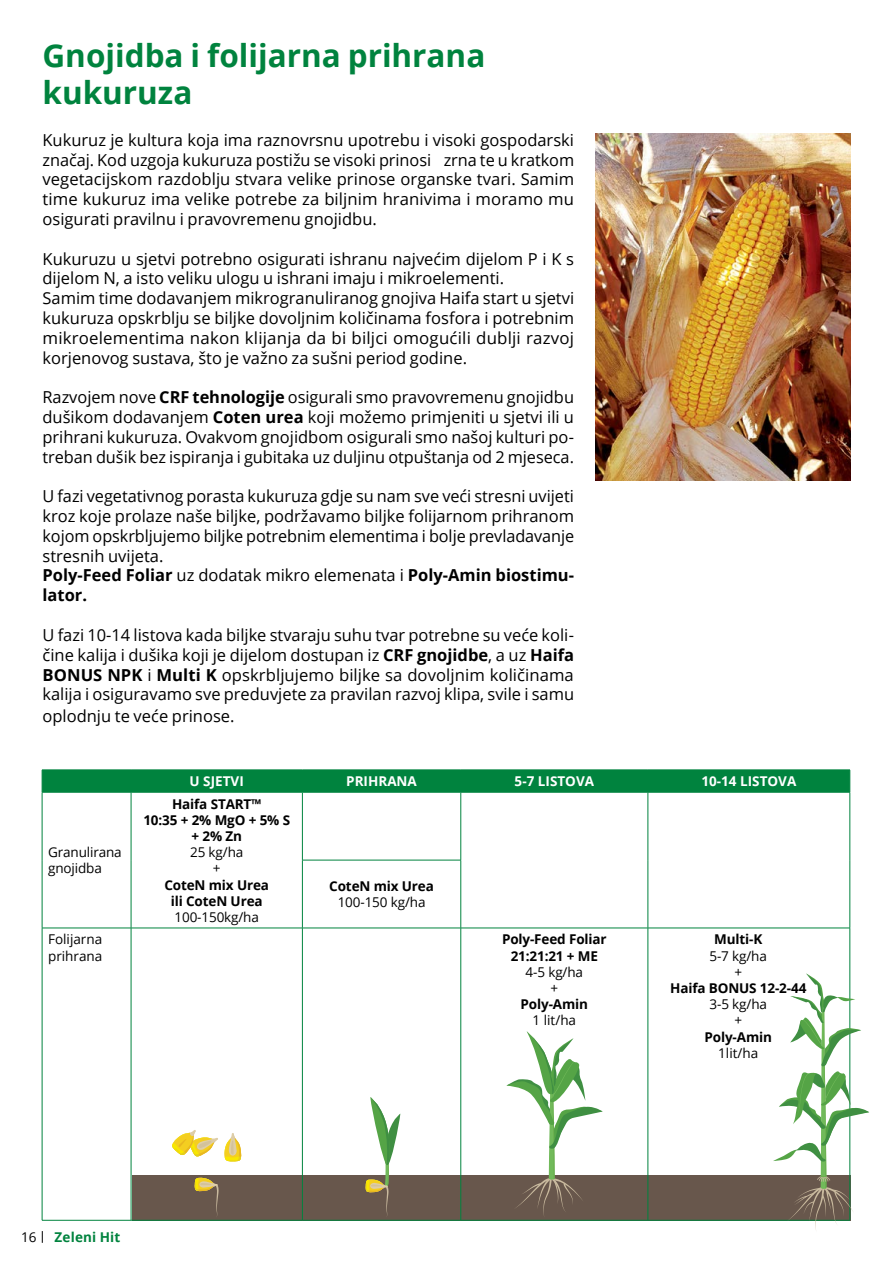
<style>
.page{position:relative;width:893px;height:1263px;background:#fff}
.page>*{position:absolute;margin:0;border:0;box-sizing:border-box;transform-origin:0 0}
.t1{font:700 31.5px/37.8px "Open Sans";color:#00833e}
.t2{font:16.5px/19.8px "Open Sans";color:#000;text-align:justify}
.t3{font:700 13.5px/16.2px "Open Sans";letter-spacing:-.01em;color:#000;text-align:center}
.t4{font:13.5px/16.2px "Open Sans";letter-spacing:-.01em;color:#000;text-align:center}
.t5{font:700 13.5px "Open Sans";color:#fff}
.t6{font:700 13.5px "Open Sans";letter-spacing:.01em;color:#00833e}
.s1{font-weight:700}
</style>
<div class="page">
<svg style="left:42px;top:1231px;width:1px;height:12px"></svg>
<div style="left:132px;top:1175px;width:718px;height:45px;background:#68574c"></div>
<div style="left:42px;top:770px;width:809px;height:22px;background:#00833e"></div>
<hr style="left:42px;top:792px;width:89px;height:1px;background:#00833e">
<hr style="left:42px;top:792px;width:1px;height:68px;background:#00833e">
<hr style="left:42px;top:860px;width:1px;height:68px;background:#00833e">
<hr style="left:131px;top:792px;width:171px;height:1px;background:#00833e">
<hr style="left:131px;top:792px;width:1px;height:68px;background:#00833e">
<hr style="left:302px;top:792px;width:159px;height:1px;background:#00833e">
<hr style="left:302px;top:792px;width:1px;height:68px;background:#00833e">
<hr style="left:461px;top:792px;width:187px;height:1px;background:#00833e">
<hr style="left:461px;top:792px;width:1px;height:68px;background:#00833e">
<hr style="left:648px;top:792px;width:202px;height:1px;background:#00833e">
<hr style="left:648px;top:792px;width:1px;height:68px;background:#00833e">
<hr style="left:850px;top:792px;width:1px;height:68px;background:#00833e">
<hr style="left:131px;top:860px;width:1px;height:68px;background:#00833e">
<hr style="left:302px;top:860px;width:1px;height:68px;background:#00833e">
<hr style="left:461px;top:860px;width:1px;height:68px;background:#00833e">
<hr style="left:648px;top:860px;width:1px;height:68px;background:#00833e">
<hr style="left:850px;top:860px;width:1px;height:68px;background:#00833e">
<hr style="left:42px;top:928px;width:89px;height:1px;background:#00833e">
<hr style="left:42px;top:928px;width:1px;height:292px;background:#00833e">
<hr style="left:42px;top:1220px;width:89px;height:1px;background:#00833e">
<hr style="left:302px;top:860px;width:159px;height:1px;background:#00833e">
<hr style="left:131px;top:928px;width:171px;height:1px;background:#00833e">
<hr style="left:131px;top:928px;width:1px;height:292px;background:#00833e">
<hr style="left:302px;top:928px;width:159px;height:1px;background:#00833e">
<hr style="left:302px;top:928px;width:1px;height:292px;background:#00833e">
<hr style="left:461px;top:928px;width:187px;height:1px;background:#00833e">
<hr style="left:461px;top:928px;width:1px;height:292px;background:#00833e">
<hr style="left:648px;top:928px;width:202px;height:1px;background:#00833e">
<hr style="left:648px;top:928px;width:1px;height:292px;background:#00833e">
<hr style="left:850px;top:928px;width:1px;height:292px;background:#00833e">
<hr style="left:131px;top:1220px;width:171px;height:1px;background:#00833e">
<hr style="left:302px;top:1220px;width:159px;height:1px;background:#00833e">
<hr style="left:461px;top:1220px;width:187px;height:1px;background:#00833e">
<hr style="left:648px;top:1220px;width:202px;height:1px;background:#00833e">
<img style="left:595px;top:134px;width:255px;height:346px">
<svg style="left:195px;top:1177px;width:24px;height:39px"></svg>
<svg style="left:172px;top:1130px;width:70px;height:31px"></svg>
<svg style="left:366px;top:1097px;width:34px;height:119px"></svg>
<svg style="left:506px;top:1031px;width:97px;height:184px"></svg>
<svg style="left:773px;top:973px;width:96px;height:257px"></svg>
<h1 class="t1" style="left:43px;top:35px;width:444px">Gnojidba i folijarna prihrana kukuruza</h1>
<p class="t2" style="left:43px;top:130px;width:533px">Kukuruz je kultura koja ima raznovrsnu upotrebu i visoki gospodarski značaj. Kod uzgoja kukuruza postižu se visoki prinosi zrna te u kratkom vegetacijskom razdoblju stvara velike prinose organske tvari. Samim time kukuruz ima velike potrebe za biljnim hranivima i moramo mu osigurati pravilnu i pravovremenu gnojidbu.</p>
<p class="t2" style="left:43px;top:248px;width:533px;text-align:left">Kukuruzu u sjetvi potrebno osigurati ishranu najvećim dijelom P i K s dijelom N, a isto veliku ulogu u ishrani imaju i mikroelementi.<br>Samim time dodavanjem mikrogranuliranog gnojiva Haifa start u sjetvi kukuruza opskrblju se biljke dovoljnim količinama fosfora i potrebnim mikroelementima nakon klijanja da bi biljci omogućili dublji razvoj korjenovog sustava, što je važno za sušni period godine.</p>
<p class="t2" style="left:43px;top:387px;width:533px">Razvojem nove <span class="s1">CRF tehnologije</span> osigurali smo pravovremenu gnojidbu dušikom dodavanjem <span class="s1">Coten urea</span> koji možemo primjeniti u sjetvi ili u prihrani kukuruza. Ovakvom gnojidbom osigurali smo našoj kulturi po&shy;treban dušik bez ispiranja i gubitaka uz duljinu otpuštanja od 2 mjeseca.</p>
<p class="t2" style="left:43px;top:486px;width:533px;text-align:left">U fazi vegetativnog porasta kukuruza gdje su nam sve veći stresni uvijeti kroz koje prolaze naše biljke, podržavamo biljke folijarnom prihranom kojom opskrbljujemo biljke potrebnim elementima i bolje prevladavanje stresnih uvijeta.<br><span class="s1">Poly-Feed Foliar</span> uz dodatak mikro elemenata i <span class="s1">Poly-Amin biostimu&shy;lator.</span></p>
<p class="t2" style="left:43px;top:625px;width:533px">U fazi 10-14 listova kada biljke stvaraju suhu tvar potrebne su veće koli&shy;čine kalija i dušika koji je dijelom dostupan iz <span class="s1">CRF gnojidbe</span>, a uz <span class="s1">Haifa BONUS NPK</span> i <span class="s1">Multi K</span> opskrbljujemo biljke sa dovoljnim količinama kalija i osiguravamo sve preduvjete za pravilan razvoj klipa, svile i samu</p>
<p class="t2" style="left:43px;top:706px;width:194px">oplodnju te veće prinose.</p>
<p class="t4" style="left:48px;top:844px;width:75px;text-align:left">Granulirana gnojidba</p>
<p class="t5" style="left:190px;top:772px;width:56px">U SJETVI</p>
<p class="t5" style="left:346px;top:772px;width:72px">PRIHRANA</p>
<p class="t5" style="left:515px;top:772px;width:81px">5-7 LISTOVA</p>
<p class="t5" style="left:701px;top:772px;width:96px">10-14 LISTOVA</p>
<p class="t3" style="left:143px;top:795px;width:148px">Haifa START™<br>10:35 + 2% MgO + 5% S + 2% Zn</p>
<p class="t4" style="left:190px;top:844px;width:55px">25 kg/ha +</p>
<p class="t3" style="left:164px;top:876px;width:106px">CoteN mix Urea ili CoteN Urea</p>
<p class="t4" style="left:175px;top:909px;width:86px">100-150kg/ha</p>
<p class="t3" style="left:329px;top:878px;width:106px">CoteN mix Urea</p>
<p class="t4" style="left:338px;top:894px;width:89px">100-150 kg/ha</p>
<p class="t4" style="left:48px;top:931px;width:56px;text-align:left">Folijarna prihrana</p>
<p class="t3" style="left:502px;top:931px;width:106px">Poly-Feed Foliar<br>21:21:21 + ME</p>
<p class="t4" style="left:526px;top:963px;width:59px">4-5 kg/ha +</p>
<p class="t3" style="left:521px;top:996px;width:69px">Poly-Amin</p>
<p class="t4" style="left:533px;top:1012px;width:45px">1 lit/ha</p>
<p class="t3" style="left:714px;top:931px;width:48px">Multi-K</p>
<p class="t4" style="left:709px;top:947px;width:59px">5-7 kg/ha +</p>
<p class="t3" style="left:670px;top:979px;width:138px">Haifa BONUS 12-2-44</p>
<p class="t4" style="left:709px;top:996px;width:59px">3-5 kg/ha +</p>
<p class="t3" style="left:704px;top:1028px;width:69px">Poly-Amin</p>
<p class="t4" style="left:718px;top:1044px;width:42px">1lit/ha</p>
<p class="t4" style="left:21px;top:1229px;width:17px">16</p>
<p class="t6" style="left:55px;top:1228px;width:67px">Zeleni Hit</p>
</div>
